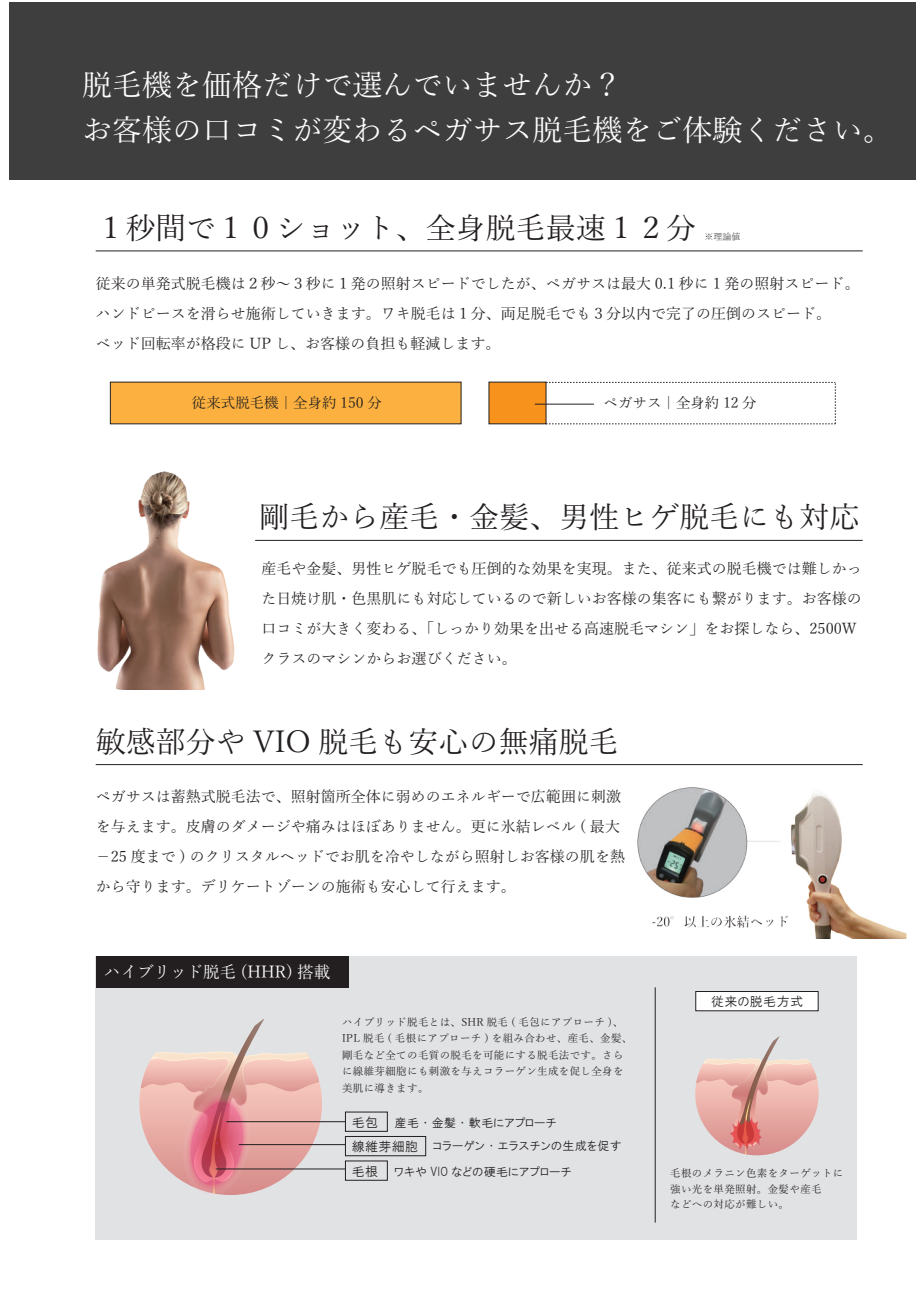
<style>
.page{position:relative;width:919px;height:1289px;background:#fff}
.page>*{position:absolute;margin:0;border:0;box-sizing:border-box;transform-origin:0 0}
.t1{font:30px "Yu Mincho";color:#231f20}
.t2{font:30px/45px "Yu Mincho";color:#fff}
.t3{font:16.5px "Yu Mincho";color:#fff}
.t4{font:15px/30px "Yu Mincho";color:#231f20}
.t5{font:14.4px "Yu Mincho";color:#231f20}
.t6{font:12.9px/24.5px "HGP Gothic M";letter-spacing:.03em;color:#231f20}
.t7{font:12px/23px "HGP Gothic M";letter-spacing:.03em;color:#231f20}
.t8{font:10.5px/16.5px "Yu Mincho";letter-spacing:.03em;color:#231f20}
.t9{font:300 9px "Yu Mincho";color:#231f20}
</style>
<div class="page">
<div style="left:10px;top:2px;width:905px;height:177px;background:#3e3e3f"></div>
<hr style="left:96px;top:250px;width:766px;height:1px;background:#231f20">
<div style="left:110px;top:382px;width:351px;height:42px;background:#fbb03f"></div>
<div style="left:488px;top:382px;width:58px;height:42px;background:#f7931d"></div>
<hr style="left:255px;top:540px;width:607px;height:1px;background:#231f20">
<hr style="left:96px;top:764px;width:766px;height:1px;background:#231f20">
<hr style="left:535px;top:404px;width:59px;height:1px;background:#231f20">
<img style="left:97px;top:471px;width:138px;height:218px">
<div style="left:96px;top:955px;width:760px;height:284px;background:#e1e2e4"></div>
<div style="left:96px;top:956px;width:252px;height:31px;background:#231f20"></div>
<svg style="left:139px;top:1018px;width:183px;height:177px"></svg>
<svg style="left:695px;top:1036px;width:123px;height:119px"></svg>
<hr style="left:226px;top:1121px;width:119px;height:1px;background:#231f20">
<hr style="left:216px;top:1168px;width:129px;height:1px;background:#231f20">
<hr style="left:239px;top:1144px;width:106px;height:1px;background:#231f20">
<div style="left:345px;top:1136px;width:81px;height:19px;border:1px solid #231f20"></div>
<div style="left:695px;top:991px;width:123px;height:19px;background:#fff;border:1px solid #231f20"></div>
<svg style="left:546px;top:382px;width:289px;height:42px"></svg>
<hr style="left:655px;top:987px;width:1px;height:235px;background:#231f20">
<img style="left:637px;top:787px;width:269px;height:151px">
<h1 class="t2" style="left:82px;top:60px;width:811px">脱毛機を価格だけで選んでいませんか？<br>お客様の口コミが変わるペガサス脱毛機をご体験ください。</h1>
<h1 class="t1" style="left:96px;top:200px;width:601px">１秒間で１０ショット、全身脱毛最速１２分</h1>
<p class="t9" style="left:704px;top:229px;width:37px">※理論値</p>
<p class="t4" style="left:96px;top:266px;width:765px">従来の単発式脱毛機は２秒～３秒に１発の照射スピードでしたが、ペガサスは最大 0.1 秒に 1 発の照射スピード。ハンドピースを滑らせ施術していきます。ワキ脱毛は１分、両足脱毛でも３分以内で完了の圧倒のスピード。<br>ベッド回転率が格段に UP し、お客様の負担も軽減します。</p>
<p class="t5" style="left:192px;top:389px;width:191px">従来式脱毛機｜全身約 150 分</p>
<p class="t5" style="left:603px;top:389px;width:155px">ペガサス｜全身約 12 分</p>
<h1 class="t1" style="left:259px;top:489px;width:601px">剛毛から産毛・金髪、男性ヒゲ脱毛にも対応</h1>
<p class="t4" style="left:261px;top:551px;width:601px">産毛や金髪、男性ヒゲ脱毛でも圧倒的な効果を実現。また、従来式の脱毛機では難しかった日焼け肌・色黒肌にも対応しているので新しいお客様の集客にも繋がります。お客様の口コミが大きく変わる、「しっかり効果を出せる高速脱毛マシン」をお探しなら、2500Wクラスのマシンからお選びください。</p>
<h1 class="t1" style="left:96px;top:713px;width:524px">敏感部分や VIO 脱毛も安心の無痛脱毛</h1>
<p class="t4" style="left:96px;top:780px;width:530px">ペガサスは蓄熱式脱毛法で、照射箇所全体に弱めのエネルギーで広範囲に刺激を与えます。皮膚のダメージや痛みはほぼありません。更に氷結レベル ( 最大－25 度まで ) のクリスタルヘッドでお肌を冷やしながら照射しお客様の肌を熱から守ります。デリケートゾーンの施術も安心して行えます。</p>
<p class="t3" style="left:104px;top:956px;width:227px">ハイブリッド脱毛 (HHR) 搭載</p>
<p class="t8" style="left:342px;top:1012px;width:292px">ハイブリッド脱毛とは、SHR 脱毛 ( 毛包にアプローチ )、<br>IPL 脱毛 ( 毛根にアプローチ ) を組み合わせ、産毛、金髪、剛毛など全ての毛質の脱毛を可能にする脱毛法です。さらに線維芽細胞にも刺激を与えコラーゲン生成を促し全身を美肌に導きます。</p>
<p class="t6" style="left:351px;top:1109px;width:28px">毛包</p>
<p class="t7" style="left:433px;top:1110px;width:190px;text-indent:-38px">産毛・金髪・軟毛にアプローチ<br>コラーゲン・エラスチンの生成を促す</p>
<p class="t7" style="left:394px;top:1159px;width:178px">ワキや VIO などの硬毛にアプローチ</p>
<p class="t6" style="left:351px;top:1134px;width:68px">線維芽細胞毛根</p>
<p class="t6" style="left:711px;top:989px;width:93px">従来の脱毛方式</p>
<p class="t8" style="left:670px;top:1165px;width:175px;line-height:15px">毛根のメラニン色素をターゲットに強い光を単発照射。金髪や産毛<br>などへの対応が難しい。</p>
</div>
